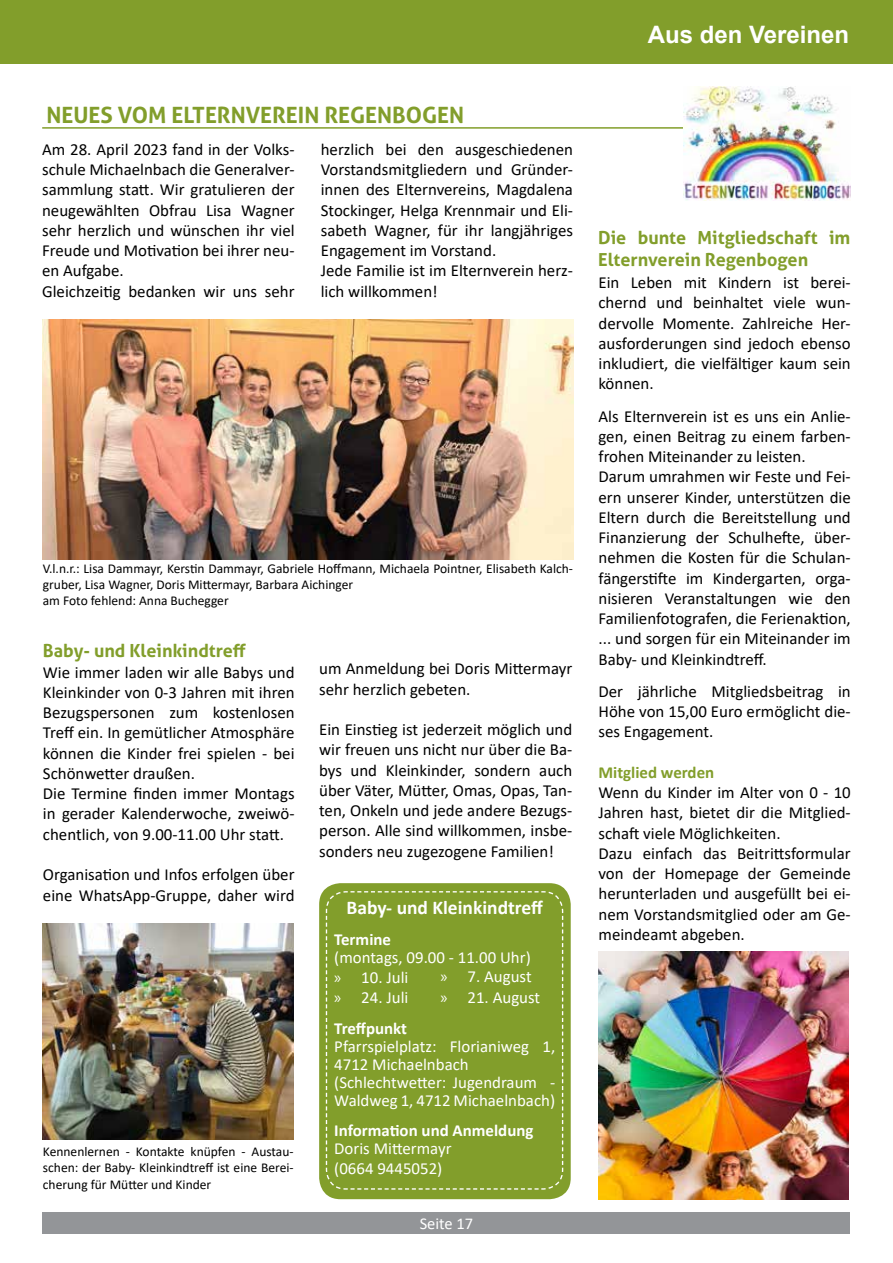
<style>
.page{position:relative;width:893px;height:1263px;background:#fff}
.page>*{position:absolute;margin:0;border:0;box-sizing:border-box;transform-origin:0 0}
.t1{font:700 24px "Arial";color:#fff}
.t2{font:700 22.5px "Aller";color:#829e2b}
.t3{font:700 19.5px "Calibri";color:#fff}
.t4{font:700 18px/21.6px "Aller";color:#829e2b}
.t5{font:16.8px/20.2px "Calibri";color:#000}
.t6{font:16.8px/20.2px "Calibri";color:#fff}
.t7{font:700 16.8px "Calibri";color:#fff}
.t8{font:700 16.8px "Calibri";color:#829e2b}
.t9{font:16.5px "Calibri";color:#fff}
.t10{font:13.5px/16.2px "Calibri";color:#000}
.s1{font-family:"Myriad Pro"}
</style>
<div class="page">
<div style="left:43px;top:1212px;width:807px;height:21px;background:#939598"></div>
<div style="left:0;top:0;width:893px;height:64px;background:#829e2b"></div>
<hr style="left:42px;top:127px;width:808px;height:2px;background:#829e2b">
<div style="left:319px;top:883px;width:252px;height:316px;background:#829e2b;border-radius:21px"></div>
<svg style="left:325px;top:891px;width:239px;height:299px"></svg>
<img style="left:43px;top:320px;width:530px;height:240px">
<img style="left:683px;top:86px;width:167px;height:115px">
<img style="left:598px;top:951px;width:251px;height:248px">
<img style="left:43px;top:923px;width:251px;height:216px">
<h2 class="t2" style="left:46px;top:101px;width:419px">NEUES VOM ELTERNVEREIN REGENBOGEN</h2>
<p class="t5" style="left:42px;top:139px;width:254px">Am 28. April 2023 fand in der Volks&shy;schule Michaelnbach die Generalver&shy;sammlung statt. Wir gratulieren der neugewählten Obfrau Lisa Wagner sehr herzlich und wünschen ihr viel<br>Freude und Motivation bei ihrer neu&shy;en Aufgabe.<br>Gleichzeitig bedanken wir uns sehr</p>
<p class="t5" style="left:321px;top:139px;width:254px">herzlich bei den ausgeschiedenen<br>Vorstandsmitgliedern und Gründer&shy;innen des Elternvereins, Magdalena<br>Stockinger, Helga Krennmair und Eli&shy;sabeth Wagner, für ihr langjähriges<br>Engagement im Vorstand.<br>Jede Familie ist im Elternverein herz&shy;lich willkommen!</p>
<p class="t10" style="left:43px;top:560px;width:532px">V.l.n.r.: Lisa Dammayr, Kerstin Dammayr, Gabriele Hoffmann, Michaela Pointner, Elisabeth Kalch&shy;gruber, Lisa Wagner, Doris Mittermayr, Barbara Aichinger<br>am Foto fehlend: Anna Buchegger</p>
<p class="t4" style="left:43px;top:640px;width:205px">Baby- und Kleinkindtreff</p>
<p class="t5" style="left:43px;top:662px;width:253px">Wie immer laden wir alle Babys und Kleinkinder von 0-3 Jahren mit ihren Bezugspersonen zum kostenlosen Treff ein. In gemütlicher Atmosphäre können die Kinder frei spielen - bei Schönwetter draußen.<br>Die Termine finden immer Montags in gerader Kalenderwoche, zweiwö&shy;chentlich, von 9.00-11.00 Uhr statt.</p>
<p class="t5" style="left:43px;top:864px;width:253px">Organisation und Infos erfolgen über eine WhatsApp-Gruppe, daher wird</p>
<p class="t10" style="left:43px;top:1143px;width:252px;text-align:justify">Kennenlernen - Kontakte knüpfen - Austau&shy;schen: der Baby- Kleinkindtreff ist eine Berei&shy;cherung für Mütter und Kinder</p>
<p class="t5" style="left:319px;top:658px;width:255px">um Anmeldung bei Doris Mittermayr sehr herzlich gebeten.</p>
<p class="t5" style="left:319px;top:719px;width:255px;text-align:justify">Ein Einstieg ist jederzeit möglich und wir freuen uns nicht nur über die Ba&shy;bys und Kleinkinder, sondern auch über Väter, Mütter, Omas, Opas, Tan&shy;ten, Onkeln und jede andere Bezugs&shy;person. Alle sind willkommen, insbe&shy;sonders neu zugezogene Familien!</p>
<p class="t3" style="left:346px;top:894px;width:198px">Baby- und Kleinkindtreff</p>
<p class="t7" style="left:334px;top:927px;width:58px">Termine</p>
<p class="t6" style="left:334px;top:947px;width:198px">(montags, 09.00 - 11.00 Uhr) <span class="s1">»</span> 10. Juli<br><span class="s1">»</span> 24. Juli</p>
<p class="t7" style="left:334px;top:1017px;width:74px">Treffpunkt</p>
<p class="t6" style="left:334px;top:1037px;width:222px;line-height:18px">Pfarrspielplatz: Florianiweg 1,<br>4712 Michaelnbach (Schlechtwetter: Jugendraum -<br>Waldweg 1, 4712 Michaelnbach)</p>
<p class="t7" style="left:334px;top:1118px;width:201px">Information und Anmeldung</p>
<p class="t6" style="left:334px;top:1137px;width:119px">Doris Mittermayr (0664 9445052)</p>
<p class="t6" style="left:440px;top:966px;width:101px"><span class="s1">»</span> 7. August <span class="s1">»</span> 21. August</p>
<p class="t9" style="left:420px;top:1212px;width:55px">Seite 17</p>
<h1 class="t1" style="left:648px;top:18px;width:203px">Aus den Vereinen</h1>
<p class="t4" style="left:598px;top:227px;width:254px">Die bunte Mitgliedschaft im<br>Elternverein Regenbogen</p>
<p class="t5" style="left:598px;top:272px;width:254px;text-align:justify">Ein Leben mit Kindern ist berei&shy;chernd und beinhaltet viele wun&shy;dervolle Momente. Zahlreiche Her&shy;ausforderungen sind jedoch ebenso inkludiert, die vielfältiger kaum sein können.</p>
<p class="t5" style="left:598px;top:405px;width:254px">Als Elternverein ist es uns ein Anlie&shy;gen, einen Beitrag zu einem farben&shy;frohen Miteinander zu leisten.<br>Darum umrahmen wir Feste und Fei&shy;ern unserer Kinder, unterstützen die Eltern durch die Bereitstellung und Finanzierung der Schulhefte, über&shy;nehmen die Kosten für die Schulan&shy;fängerstifte im Kindergarten, orga&shy;nisieren Veranstaltungen wie den Familienfotografen, die Ferienaktion, ... und sorgen für ein Miteinander im Baby- und Kleinkindtreff.</p>
<p class="t5" style="left:598px;top:681px;width:254px;text-align:justify">Der jährliche Mitgliedsbeitrag in Höhe von 15,00 Euro ermöglicht die&shy;ses Engagement.</p>
<p class="t8" style="left:598px;top:760px;width:117px">Mitglied werden</p>
<p class="t5" style="left:598px;top:782px;width:254px">Wenn du Kinder im Alter von 0 - 10<br>Jahren hast, bietet dir die Mitglied&shy;schaft viele Möglichkeiten.<br>Dazu einfach das Beitrittsformular von der Homepage der Gemeinde herunterladen und ausgefüllt bei ei&shy;nem Vorstandsmitglied oder am Ge&shy;meindeamt abgeben.</p>
</div>
